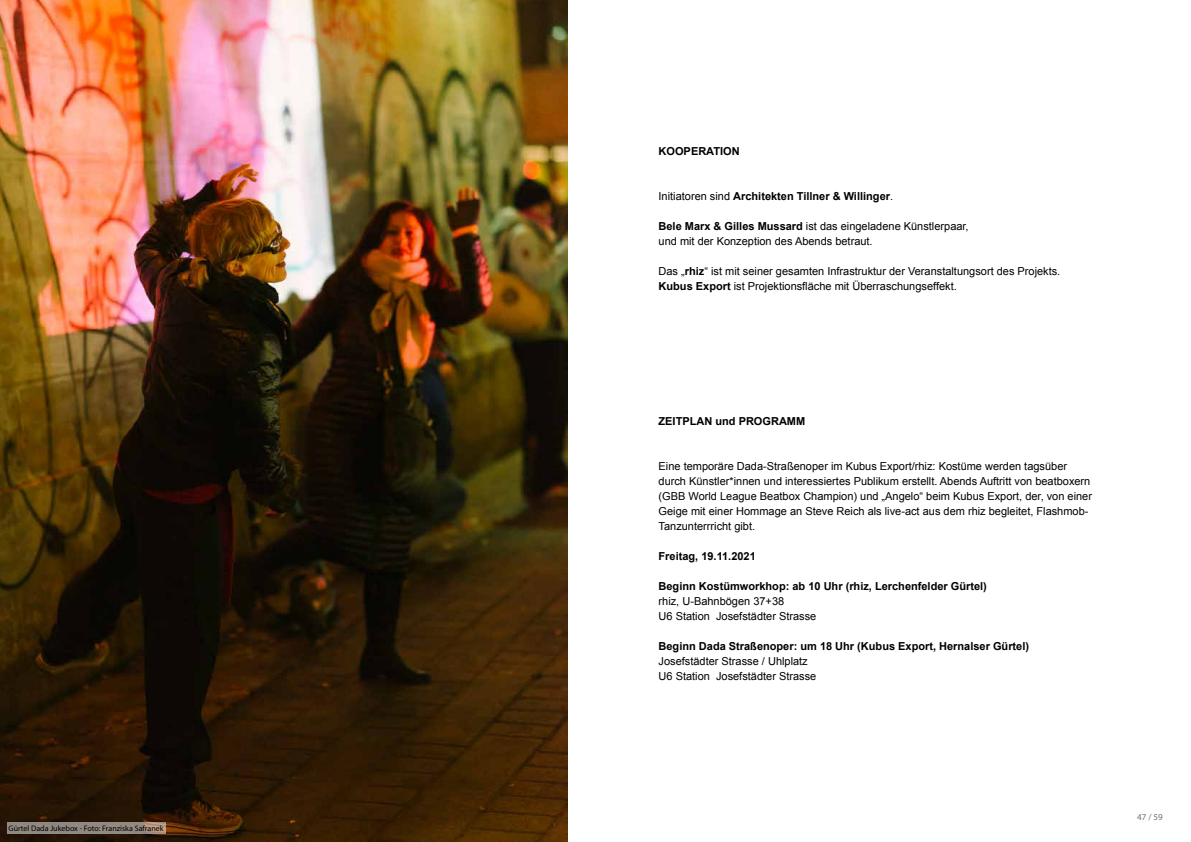
<style>
.page{position:relative;width:1191px;height:842px;background:#fff}
.page>*{position:absolute;margin:0;border:0;box-sizing:border-box;transform-origin:0 0}
.t1{font:11px/15px "Arial";color:#000}
.t2{font:700 11px "Arial";color:#000}
.t3{font:9px "Myriad Pro";color:#706f6f}
.t4{font:8px "Myriad Pro";color:#000}
.s1{font-weight:400}
.s2{font-weight:700}
</style>
<div class="page">
<img style="left:0;top:0;width:567px;height:842px">
<svg style="left:7px;top:822px;width:158px;height:12px;background:#958a81"></svg>
<p class="t4" style="left:9px;top:823px;width:156px">Gürtel Dada Jukebox - Foto: Franziska Safranek</p>
<p class="t2" style="left:658px;top:145px;width:83px">KOOPERATION</p>
<p class="t2" style="left:658px;top:190px;width:236px"><span class="s1">Initiatoren sind</span> Architekten Tillner &amp; Willinger<span class="s1">.</span></p>
<p class="t1" style="left:658px;top:219px;width:312px"><span class="s2">Bele Marx &amp; Gilles Mussard</span> ist das eingeladene Künstlerpaar, und mit der Konzeption des Abends betraut.</p>
<p class="t1" style="left:658px;top:264px;width:403px">Das „<span class="s2">rhiz</span>“ ist mit seiner gesamten Infrastruktur der Veranstaltungsort des Projekts.<br><span class="s2">Kubus Export</span> ist Projektionsfläche mit Überraschungseffekt.</p>
<p class="t2" style="left:658px;top:415px;width:148px">ZEITPLAN und PROGRAMM</p>
<p class="t1" style="left:658px;top:459px;width:435px">Eine temporäre Dada-Straßenoper im Kubus Export/rhiz: Kostüme werden tagsüber durch Künstler*innen und interessiertes Publikum erstellt. Abends Auftritt von beatboxern (GBB World League Beatbox Champion) und „Angelo“ beim Kubus Export, der, von einer Geige mit einer Hommage an Steve Reich als live-act aus dem rhiz begleitet, Flashmob-Tanzunterrricht gibt.</p>
<p class="t2" style="left:658px;top:550px;width:99px">Freitag, 19.11.2021</p>
<p class="t2" style="left:658px;top:580px;width:330px">Beginn Kostümworkhop: ab 10 Uhr (rhiz, Lerchenfelder Gürtel)</p>
<p class="t1" style="left:658px;top:594px;width:159px">rhiz, U-Bahnbögen 37+38<br>U6 Station Josefstädter Strasse</p>
<p class="t2" style="left:658px;top:640px;width:372px">Beginn Dada Straßenoper: um 18 Uhr (Kubus Export, Hernalser Gürtel)</p>
<p class="t1" style="left:658px;top:654px;width:159px">Josefstädter Strasse / Uhlplatz<br>U6 Station Josefstädter Strasse</p>
<p class="t3" style="left:1137px;top:812px;width:27px">47 / 59</p>
</div>
